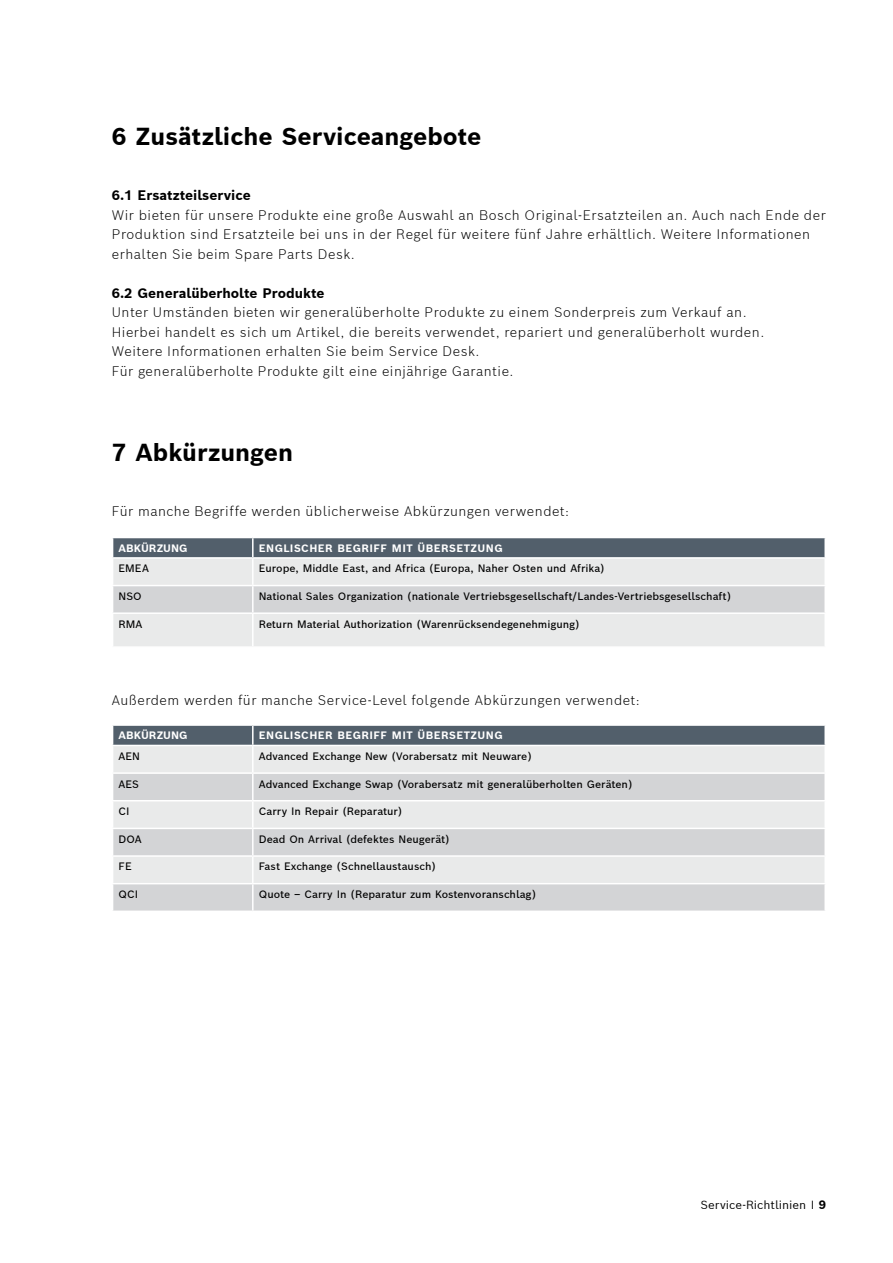
<style>
.page{position:relative;width:893px;height:1263px;background:#fff}
.page>*{position:absolute;margin:0;border:0;box-sizing:border-box;transform-origin:0 0}
.t1{font:700 24px "Bosch Sans";color:#000}
.t2{font:300 13.5px/19.5px "Bosch Sans";letter-spacing:.04em;color:#000}
.t3{font:700 13.5px "Bosch Sans";color:#000}
.t4{font:11.55px "Bosch Sans";color:#000}
.t5{font:500 10.5px "Bosch Sans";color:#000}
.t6{font:700 10.5px "Bosch Sans";letter-spacing:.04em;color:#fff}
.t7{font:700 10.5px "Bosch Sans";color:#fff}
.s1{font-weight:700;font-size:12px}
</style>
<div class="page">
<div style="left:113px;top:614px;width:711px;height:32px;background:#e9eaea"></div>
<svg style="left:112px;top:537px;width:713px;height:75px;background:#bcc0c3"></svg>
<hr style="left:253px;top:585px;width:573px;height:1px;background:#fff">
<hr style="left:252px;top:586px;width:2px;height:26px;background:#fff">
<hr style="left:824px;top:586px;width:2px;height:26px;background:#fff">
<hr style="left:252px;top:614px;width:2px;height:32px;background:#fff">
<svg style="left:112px;top:725px;width:714px;height:185px;background:#d1d3d5"></svg>
<hr style="left:112px;top:883px;width:141px;height:1px;background:#fff">
<hr style="left:253px;top:855px;width:573px;height:2px;background:#fff">
<hr style="left:252px;top:857px;width:2px;height:26px;background:#fff">
<hr style="left:824px;top:857px;width:2px;height:26px;background:#fff">
<hr style="left:253px;top:883px;width:573px;height:1px;background:#fff">
<h1 class="t1" style="left:112px;top:121px;width:371px">6 Zusätzliche Serviceangebote</h1>
<p class="t3" style="left:112px;top:186px;width:140px">6.1 Ersatzteilservice</p>
<p class="t2" style="left:112px;top:205px;width:715px">Wir bieten für unsere Produkte eine große Auswahl an Bosch Original-Ersatzteilen an. Auch nach Ende der<br>Produktion sind Ersatzteile bei uns in der Regel für weitere fünf Jahre erhältlich. Weitere Informationen erhalten Sie beim Spare Parts Desk.</p>
<p class="t3" style="left:112px;top:284px;width:214px">6.2 Generalüberholte Produkte</p>
<p class="t2" style="left:112px;top:302px;width:654px">Unter Umständen bieten wir generalüberholte Produkte zu einem Sonderpreis zum Verkauf an.<br>Hierbei handelt es sich um Artikel, die bereits verwendet, repariert und generalüberholt wurden.<br>Weitere Informationen erhalten Sie beim Service Desk.<br>Für generalüberholte Produkte gilt eine einjährige Garantie.</p>
<h1 class="t1" style="left:112px;top:436px;width:183px">7 Abkürzungen</h1>
<p class="t2" style="left:112px;top:501px;width:459px">Für manche Begriffe werden üblicherweise Abkürzungen verwendet:</p>
<p class="t7" style="left:119px;top:541px;width:71px">ABKÜRZUNG</p>
<p class="t6" style="left:259px;top:541px;width:246px">ENGLISCHER BEGRIFF MIT ÜBERSETZUNG</p>
<p class="t5" style="left:119px;top:561px;width:32px">EMEA</p>
<p class="t5" style="left:259px;top:561px;width:348px">Europe, Middle East, and Africa (Europa, Naher Osten und Afrika)</p>
<p class="t5" style="left:119px;top:589px;width:25px">NSO</p>
<p class="t5" style="left:259px;top:589px;width:474px">National Sales Organization (nationale Vertriebsgesellschaft/Landes-Vertriebsgesellschaft)</p>
<p class="t5" style="left:119px;top:617px;width:25px">RMA</p>
<p class="t5" style="left:259px;top:617px;width:323px">Return Material Authorization (Warenrücksendegenehmigung)</p>
<p class="t2" style="left:112px;top:690px;width:530px">Außerdem werden für manche Service-Level folgende Abkürzungen verwendet:</p>
<p class="t7" style="left:119px;top:729px;width:71px">ABKÜRZUNG</p>
<p class="t6" style="left:259px;top:729px;width:246px">ENGLISCHER BEGRIFF MIT ÜBERSETZUNG</p>
<p class="t5" style="left:119px;top:749px;width:23px">AEN</p>
<p class="t5" style="left:259px;top:749px;width:275px">Advanced Exchange New (Vorabersatz mit Neuware)</p>
<p class="t5" style="left:119px;top:777px;width:22px">AES</p>
<p class="t5" style="left:259px;top:777px;width:375px">Advanced Exchange Swap (Vorabersatz mit generalüberholten Geräten)</p>
<p class="t5" style="left:119px;top:804px;width:13px">CI</p>
<p class="t5" style="left:259px;top:804px;width:145px">Carry In Repair (Reparatur)</p>
<p class="t5" style="left:119px;top:832px;width:25px">DOA</p>
<p class="t5" style="left:259px;top:832px;width:193px">Dead On Arrival (defektes Neugerät)</p>
<p class="t5" style="left:119px;top:859px;width:15px">FE</p>
<p class="t5" style="left:259px;top:859px;width:179px">Fast Exchange (Schnellaustausch)</p>
<p class="t5" style="left:119px;top:887px;width:21px">QCI</p>
<p class="t5" style="left:259px;top:887px;width:279px">Quote – Carry In (Reparatur zum Kostenvoranschlag)</p>
<p class="t4" style="left:700px;top:1197px;width:127px">Service-Richtlinien I <span class="s1">9</span></p>
</div>
